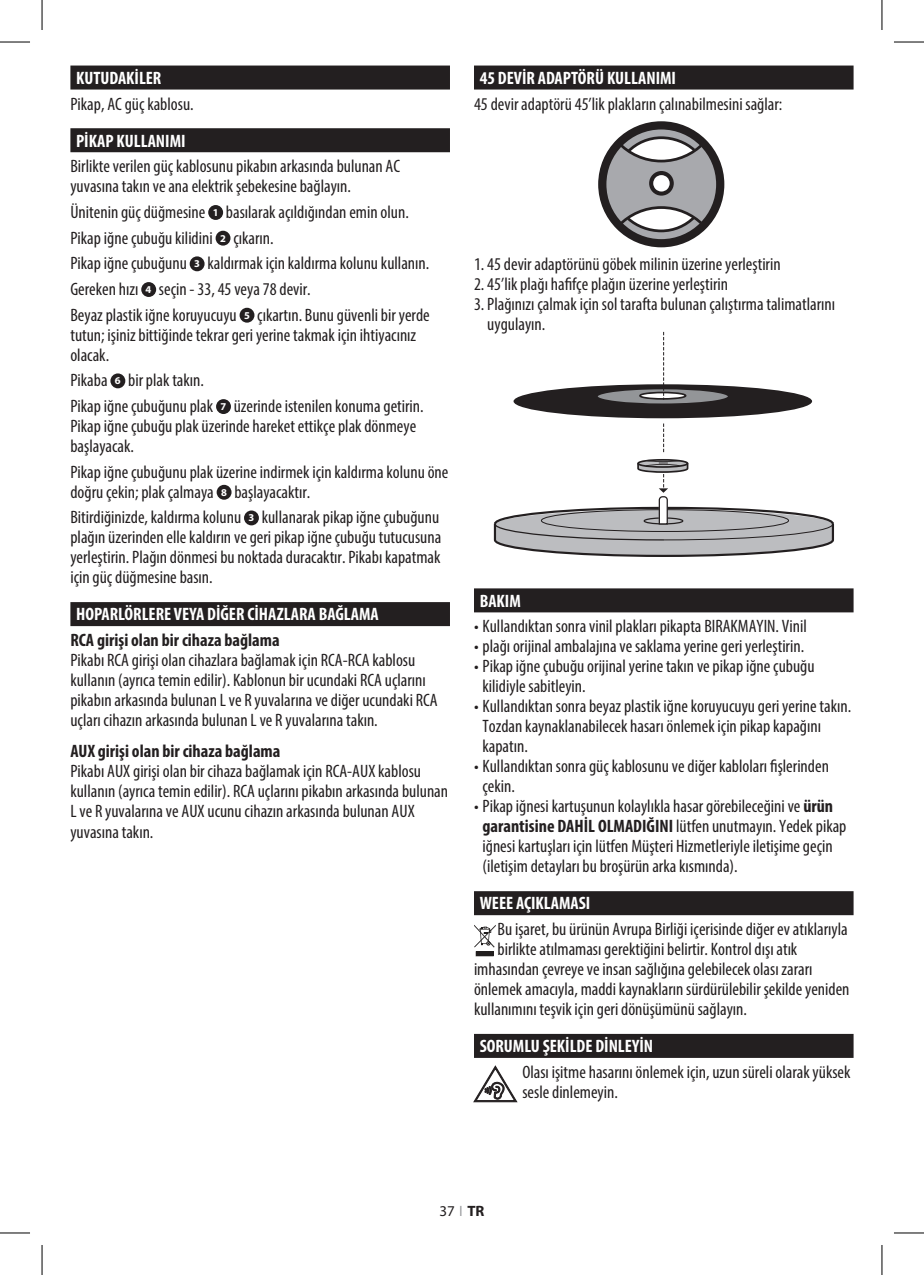
<style>
.page{position:relative;width:924px;height:1275px;background:#fff}
.page>*{position:absolute;margin:0;border:0;box-sizing:border-box;transform-origin:0 0}
.t1{font:condensed 18px/20px "Myriad Pro";color:#231f20}
.t2{font:700 condensed 18px "Myriad Pro";color:#fff}
.t3{font:700 condensed 18px "Myriad Pro";color:#231f20}
.t4{font:15px "Myriad Pro";color:#231f20}
.s1{font-weight:700;font-stretch:normal;font-size:10.6px;color:#fff}
.s2{font-weight:700}
.s3{font-stretch:condensed;color:#939598}
</style>
<div class="page">
<div style="left:70px;top:66px;width:380px;height:24px;background:#231f20"></div>
<div style="left:70px;top:128px;width:380px;height:24px;background:#231f20"></div>
<div style="left:70px;top:602px;width:380px;height:24px;background:#231f20"></div>
<div style="left:208px;top:205px;width:15px;height:15px;background:#231f20;border-radius:50%"></div>
<div style="left:215px;top:231px;width:15px;height:15px;background:#231f20;border-radius:50%"></div>
<div style="left:189px;top:256px;width:15px;height:15px;background:#231f20;border-radius:50%"></div>
<div style="left:141px;top:282px;width:15px;height:15px;background:#231f20;border-radius:50%"></div>
<div style="left:239px;top:308px;width:15px;height:15px;background:#231f20;border-radius:50%"></div>
<div style="left:110px;top:373px;width:15px;height:15px;background:#231f20;border-radius:50%"></div>
<div style="left:216px;top:399px;width:15px;height:15px;background:#231f20;border-radius:50%"></div>
<div style="left:216px;top:485px;width:15px;height:15px;background:#231f20;border-radius:50%"></div>
<div style="left:244px;top:510px;width:15px;height:15px;background:#231f20;border-radius:50%"></div>
<div style="left:474px;top:66px;width:379px;height:24px;background:#231f20"></div>
<div style="left:474px;top:588px;width:379px;height:24px;background:#231f20"></div>
<div style="left:474px;top:891px;width:379px;height:24px;background:#231f20"></div>
<div style="left:474px;top:1034px;width:379px;height:24px;background:#231f20"></div>
<svg style="left:474px;top:925px;width:21px;height:31px"></svg>
<svg style="left:473px;top:1065px;width:44px;height:37px"></svg>
<svg style="left:598px;top:121px;width:126px;height:126px"></svg>
<div style="left:513px;top:384px;width:298px;height:34px;background:#231f20;border-radius:50%"></div>
<svg style="left:663px;top:423px;width:1px;height:29px"></svg>
<svg style="left:595px;top:332px;width:134px;height:72px"></svg>
<svg style="left:493px;top:459px;width:341px;height:98px"></svg>
<hr style="left:0;top:42px;width:30px;height:1px;background:#000">
<hr style="left:893px;top:42px;width:30px;height:1px;background:#000">
<hr style="left:0;top:1232px;width:30px;height:1px;background:#000">
<hr style="left:893px;top:1232px;width:30px;height:1px;background:#000">
<hr style="left:42px;top:0;width:1px;height:30px;background:#000">
<hr style="left:42px;top:1245px;width:1px;height:30px;background:#000">
<hr style="left:881px;top:0;width:1px;height:30px;background:#000">
<hr style="left:881px;top:1245px;width:1px;height:30px;background:#000">
<p class="t2" style="left:76px;top:67px;width:87px">KUTUDAKİLER</p>
<p class="t1" style="left:70px;top:93px;width:125px">Pikap, AC güç kablosu.</p>
<p class="t2" style="left:76px;top:129px;width:111px">PİKAP KULLANIMI</p>
<p class="t1" style="left:70px;top:156px;width:331px">Birlikte verilen güç kablosunu pikabın arkasında bulunan AC yuvasına takın ve ana elektrik şebekesine bağlayın.</p>
<p class="t1" style="left:70px;top:199px;width:360px;line-height:25.6px">Ünitenin güç düğmesine <span class="s1">1</span> basılarak açıldığından emin olun.<br>Pikap iğne çubuğu kilidini <span class="s1">2</span> çıkarın.<br>Pikap iğne çubuğunu <span class="s1">3</span> kaldırmak için kaldırma kolunu kullanın.<br>Gereken hızı <span class="s1">4</span> seçin - 33, 45 veya 78 devir.<br>Beyaz plastik iğne koruyucuyu <span class="s1">5</span> çıkartın. Bunu güvenli bir yerde</p>
<p class="t1" style="left:70px;top:324px;width:347px">tutun; işiniz bittiğinde tekrar geri yerine takmak için ihtiyacınız olacak.</p>
<p class="t1" style="left:70px;top:367px;width:354px;line-height:25.6px">Pikaba <span class="s1">6</span> bir plak takın.<br>Pikap iğne çubuğunu plak <span class="s1">7</span> üzerinde istenilen konuma getirin.</p>
<p class="t1" style="left:70px;top:416px;width:347px">Pikap iğne çubuğu plak üzerinde hareket ettikçe plak dönmeye başlayacak.</p>
<p class="t1" style="left:70px;top:461px;width:379px">Pikap iğne çubuğunu plak üzerine indirmek için kaldırma kolunu öne doğru çekin; plak çalmaya <span class="s1">8</span> başlayacaktır.</p>
<p class="t1" style="left:70px;top:507px;width:372px;text-align:justify">Bitirdiğinizde, kaldırma kolunu <span class="s1">3</span> kullanarak pikap iğne çubuğunu plağın üzerinden elle kaldırın ve geri pikap iğne çubuğu tutucusuna yerleştirin. Plağın dönmesi bu noktada duracaktır. Pikabı kapatmak için güç düğmesine basın.</p>
<p class="t2" style="left:76px;top:603px;width:304px">HOPARLÖRLERE VEYA DİĞER CİHAZLARA BAĞLAMA</p>
<p class="t3" style="left:70px;top:629px;width:211px">RCA girişi olan bir cihaza bağlama</p>
<p class="t1" style="left:70px;top:650px;width:368px">Pikabı RCA girişi olan cihazlara bağlamak için RCA-RCA kablosu kullanın (ayrıca temin edilir). Kablonun bir ucundaki RCA uçlarını pikabın arkasında bulunan L ve R yuvalarına ve diğer ucundaki RCA uçları cihazın arkasında bulunan L ve R yuvalarına takın.</p>
<p class="t3" style="left:70px;top:740px;width:211px">AUX girişi olan bir cihaza bağlama</p>
<p class="t1" style="left:70px;top:761px;width:379px">Pikabı AUX girişi olan bir cihaza bağlamak için RCA-AUX kablosu kullanın (ayrıca temin edilir). RCA uçlarını pikabın arkasında bulunan L ve R yuvalarına ve AUX ucunu cihazın arkasında bulunan AUX yuvasına takın.</p>
<p class="t2" style="left:479px;top:67px;width:198px">45 DEVİR ADAPTÖRÜ KULLANIMI</p>
<p class="t1" style="left:474px;top:93px;width:310px">45 devir adaptörü 45’lik plakların çalınabilmesini sağlar:</p>
<p class="t1" style="left:474px;top:253px;width:308px">1. 45 devir adaptörünü göbek milinin üzerine yerleştirin</p>
<p class="t1" style="left:474px;top:273px;width:255px">2. 45’lik plağı hafifçe plağın üzerine yerleştirin</p>
<p class="t1" style="left:487px;top:293px;width:349px;text-indent:-13px">3. Plağınızı çalmak için sol tarafta bulunan çalıştırma talimatlarını uygulayın.</p>
<p class="t2" style="left:479px;top:589px;width:43px">BAKIM</p>
<p class="t1" style="left:474px;top:616px;width:334px">• Kullandıktan sonra vinil plakları pikapta BIRAKMAYIN. Vinil</p>
<p class="t1" style="left:474px;top:636px;width:331px">• plağı orijinal ambalajına ve saklama yerine geri yerleştirin.</p>
<p class="t1" style="left:482px;top:656px;width:333px;text-indent:-8px">• Pikap iğne çubuğu orijinal yerine takın ve pikap iğne çubuğu kilidiyle sabitleyin.</p>
<p class="t1" style="left:482px;top:696px;width:370px;text-indent:-8px">• Kullandıktan sonra beyaz plastik iğne koruyucuyu geri yerine takın.<br>Tozdan kaynaklanabilecek hasarı önlemek için pikap kapağını kapatın.</p>
<p class="t1" style="left:482px;top:756px;width:348px;text-indent:-8px">• Kullandıktan sonra güç kablosunu ve diğer kabloları fişlerinden çekin.</p>
<p class="t1" style="left:482px;top:796px;width:365px;text-indent:-8px">• Pikap iğnesi kartuşunun kolaylıkla hasar görebileceğini ve <span class="s2">ürün garantisine DAHİL OLMADIĞINI</span> lütfen unutmayın. Yedek pikap iğnesi kartuşları için lütfen Müşteri Hizmetleriyle iletişime geçin (iletişim detayları bu broşürün arka kısmında).</p>
<p class="t2" style="left:479px;top:892px;width:112px">WEEE AÇIKLAMASI</p>
<p class="t1" style="left:497px;top:919px;width:351px">Bu işaret, bu ürünün Avrupa Birliği içerisinde diğer ev atıklarıyla</p>
<p class="t1" style="left:497px;top:939px;width:301px">birlikte atılmaması gerektiğini belirtir. Kontrol dışı atık</p>
<p class="t1" style="left:474px;top:959px;width:340px">imhasından çevreye ve insan sağlığına gelebilecek olası zararı</p>
<p class="t1" style="left:474px;top:979px;width:377px">önlemek amacıyla, maddi kaynakların sürdürülebilir şekilde yeniden</p>
<p class="t1" style="left:474px;top:999px;width:274px">kullanımını teşvik için geri dönüşümünü sağlayın.</p>
<p class="t2" style="left:479px;top:1035px;width:175px">SORUMLU ŞEKİLDE DİNLEYİN</p>
<p class="t1" style="left:522px;top:1061px;width:329px">Olası işitme hasarını önlemek için, uzun süreli olarak yüksek sesle dinlemeyin.</p>
<p class="t4" style="left:439px;top:1201px;width:46px">37 <span class="s3">I</span> <span class="s2">TR</span></p>
</div>
